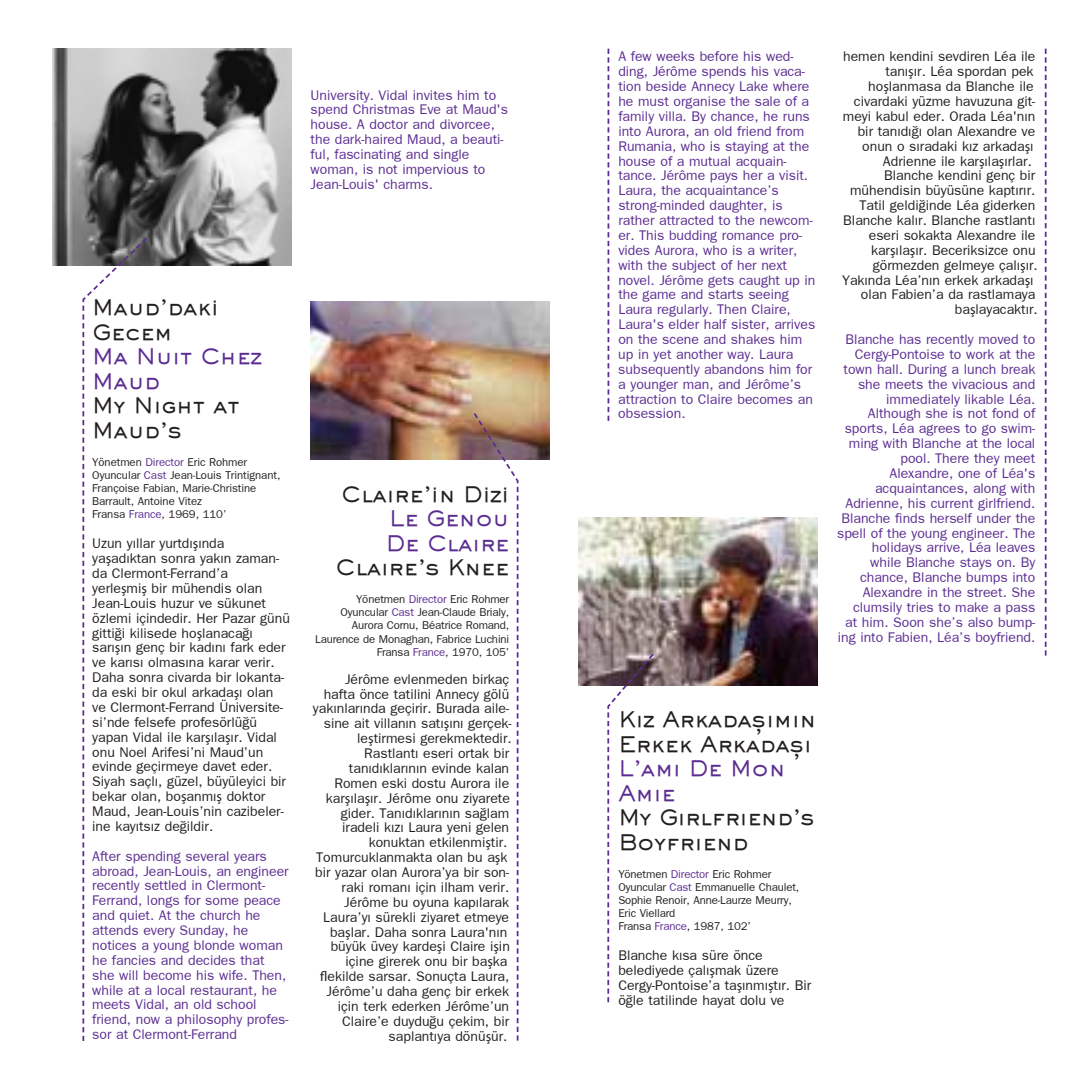
<style>
.page{position:relative;width:1092px;height:1092px;background:#fff}
.page>*{position:absolute;margin:0;border:0;box-sizing:border-box;transform-origin:0 0}
.t1{font:500 21px/24.5px "Sackers Gothic";letter-spacing:-.015em;color:#231f20}
.t2{font:500 21px/24.5px "Sackers Gothic";letter-spacing:-.015em;color:#5c2d91}
.t3{font:14px/14.9px "Franklin Gothic";color:#231f20}
.t4{font:14px/14.9px "Franklin Gothic";color:#5c2d91}
.t5{font:11.38px/13.1px "Franklin Gothic";letter-spacing:-.01em;color:#231f20}
.s1{color:#5c2d91}
.s2{font-family:"Myriad Pro"}
</style>
<div class="page">
<img style="left:52px;top:49px;width:239px;height:216px">
<svg style="left:82px;top:236px;width:67px;height:804px"></svg>
<img style="left:310px;top:301px;width:239px;height:158px">
<svg style="left:472px;top:411px;width:47px;height:629px"></svg>
<svg style="left:1044px;top:49px;width:2px;height:606px"></svg>
<img style="left:578px;top:517px;width:239px;height:168px">
<svg style="left:606px;top:651px;width:49px;height:351px"></svg>
<svg style="left:607px;top:49px;width:2px;height:372px"></svg>
<p class="t4" style="left:310px;top:87px;width:199px">University. Vidal invites him to spend Christmas Eve at Maud's house. A doctor and divorcee, the dark-haired Maud, a beauti&shy;ful, fascinating and single woman, is not impervious to<br>Jean-Louis' charms.</p>
<h1 class="t1" style="left:92px;top:295px;width:128px">Maud’daki<br>Gecem</h1>
<h1 class="t2" style="left:92px;top:344px;width:171px">Ma Nu›t Chez<br>Maud</h1>
<h1 class="t1" style="left:92px;top:393px;width:149px">My N›ght at<br>Maud’s</h1>
<p class="t5" style="left:92px;top:455px;width:190px">Yönetmen <span class="s1">Director</span> Eric Rohmer<br>Oyuncular <span class="s1">Cast</span> Jean-Louis Trintignant,<br>Françoise Fabian, Marie-Christine<br>Barrault, Antoine Vitez<br>Fransa <span class="s1">France</span>, 1969, 110’</p>
<p class="t3" style="left:92px;top:535px;width:199px">Uzun y›llar yurtd›<span class="s2">ş</span>›nda ya<span class="s2">ş</span>ad›ktan sonra yak›n zaman&shy;da Clermont-Ferrand’a<br>yerle<span class="s2">ş</span>mi<span class="s2">ş</span> bir mühendis olan<br>Jean-Louis huzur ve sükunet özlemi içindedir. Her Pazar günü gitti¤i kilisede ho<span class="s2">ş</span>lanaca¤› sar›<span class="s2">ş</span>›n genç bir kad›n› fark eder ve kar›s› olmas›na karar verir.<br>Daha sonra civarda bir lokanta&shy;da eski bir okul arkada<span class="s2">ş</span>› olan ve Clermont-Ferrand Üniversite&shy;si’nde felsefe profesörlü¤ü yapan Vidal ile kar<span class="s2">ş</span>›la<span class="s2">ş</span>›r. Vidal onu Noel Arifesi’ni Maud’un evinde geçirmeye davet eder.<br>Siyah saçl›, güzel, büyüleyici bir bekar olan, bo<span class="s2">ş</span>anm›<span class="s2">ş</span> doktor<br>Maud, Jean-Louis’nin cazibeler&shy;ine kay›ts›z de¤ildir.</p>
<p class="t4" style="left:92px;top:848px;width:198px">After spending several years abroad, Jean-Louis, an engineer recently settled in Clermont-<br>Ferrand, longs for some peace and quiet. At the church he attends every Sunday, he notices a young blonde woman he fancies and decides that she will become his wife. Then, while at a local restaurant, he meets Vidal, an old school friend, now a philosophy profes&shy;sor at Clermont-Ferrand</p>
<h1 class="t1" style="left:341px;top:481px;width:169px">Cla›re’in Dizi</h1>
<h1 class="t2" style="left:386px;top:505px;width:125px">Le Genou<br>De Cla›re</h1>
<h1 class="t1" style="left:335px;top:554px;width:175px">Cla›re’s Knee</h1>
<p class="t5" style="left:315px;top:592px;width:196px;text-align:right">Yönetmen <span class="s1">Director</span> Eric Rohmer<br>Oyuncular <span class="s1">Cast</span> Jean-Claude Brialy,<br>Aurora Cornu, Béatrice Romand,<br>Laurence de Monaghan, Fabrice Luchini<br>Fransa <span class="s1">France</span>, 1970, 105’</p>
<p class="t3" style="left:345px;top:671px;width:166px">Jérôme evlenmeden birkaç</p>
<p class="t3" style="left:324px;top:686px;width:187px">hafta önce tatilini Annecy gölü</p>
<p class="t3" style="left:313px;top:700px;width:198px">yak›nlar›nda geçirir. Burada aile-</p>
<p class="t3" style="left:324px;top:715px;width:189px">sine ait villan›n sat›<span class="s2">ş</span>›n› gerçek-</p>
<p class="t3" style="left:357px;top:730px;width:156px">le<span class="s2">ş</span>tirmesi gerekmektedir.</p>
<p class="t3" style="left:364px;top:745px;width:146px">Rastlant› eseri ortak bir</p>
<p class="t3" style="left:349px;top:760px;width:162px">tan›d›klar›n›n evinde kalan</p>
<p class="t3" style="left:334px;top:775px;width:176px">Romen eski dostu Aurora ile</p>
<p class="t3" style="left:326px;top:790px;width:185px">kar<span class="s2">ş</span>›la<span class="s2">ş</span>›r. Jérôme onu ziyarete</p>
<p class="t3" style="left:341px;top:805px;width:170px">gider. Tan›d›klar›n›n sa¤lam</p>
<p class="t3" style="left:342px;top:819px;width:168px">iradeli k›z› Laura yeni gelen</p>
<p class="t3" style="left:368px;top:834px;width:140px">konuktan etkilenmi<span class="s2">ş</span>tir.</p>
<p class="t3" style="left:316px;top:849px;width:193px">Tomurcuklanmakta olan bu a<span class="s2">ş</span>k</p>
<p class="t3" style="left:315px;top:864px;width:195px">bir yazar olan Aurora’ya bir son-</p>
<p class="t3" style="left:341px;top:879px;width:169px">raki roman› için ilham verir.</p>
<p class="t3" style="left:344px;top:894px;width:166px">Jérôme bu oyuna kap›larak</p>
<p class="t3" style="left:323px;top:909px;width:187px">Laura’y› sürekli ziyaret etmeye</p>
<p class="t3" style="left:330px;top:923px;width:179px">ba<span class="s2">ş</span>lar. Daha sonra Laura'n›n</p>
<p class="t3" style="left:331px;top:938px;width:181px">büyük üvey karde<span class="s2">ş</span>i Claire i<span class="s2">ş</span>in</p>
<p class="t3" style="left:345px;top:953px;width:163px">içine girerek onu bir ba<span class="s2">ş</span>ka</p>
<p class="t3" style="left:320px;top:968px;width:190px"><span class="s2">fl</span>ekilde sarsar. Sonuçta Laura,</p>
<p class="t3" style="left:326px;top:983px;width:184px">Jérôme’u daha genç bir erkek</p>
<p class="t3" style="left:338px;top:998px;width:173px">için terk ederken Jérôme’un</p>
<p class="t3" style="left:342px;top:1013px;width:169px">Claire’e duydu¤u çekim, bir</p>
<p class="t3" style="left:388px;top:1028px;width:120px">saplant›ya dönü<span class="s2">ş</span>ür.</p>
<p class="t4" style="left:618px;top:49px;width:199px">A few weeks before his wed&shy;ding, Jérôme spends his vaca&shy;tion beside Annecy Lake where he must organise the sale of a family villa. By chance, he runs into Aurora, an old friend from<br>Rumania, who is staying at the house of a mutual acquain&shy;tance. Jérôme pays her a visit.<br>Laura, the acquaintance’s strong-minded daughter, is rather attracted to the newcom&shy;er. This budding romance pro&shy;vides Aurora, who is a writer, with the subject of her next novel. Jérôme gets caught up in the game and starts seeing<br>Laura regularly. Then Claire,<br>Laura's elder half sister, arrives on the scene and shakes him up in yet another way. Laura subsequently abandons him for a younger man, and Jérôme’s attraction to Claire becomes an obsession.</p>
<p class="t3" style="left:843px;top:49px;width:194px">hemen kendini sevdiren Léa ile</p>
<p class="t3" style="left:885px;top:64px;width:150px">tan›<span class="s2">ş</span>›r. Léa spordan pek</p>
<p class="t3" style="left:868px;top:79px;width:167px">ho<span class="s2">ş</span>lanmasa da Blanche ile</p>
<p class="t3" style="left:853px;top:94px;width:183px">civardaki yüzme havuzuna git-</p>
<p class="t3" style="left:842px;top:108px;width:194px">meyi kabul eder. Orada Léa'n›n</p>
<p class="t3" style="left:857px;top:123px;width:179px">bir tan›d›¤› olan Alexandre ve</p>
<p class="t3" style="left:862px;top:138px;width:173px">onun o s›radaki k›z arkada<span class="s2">ş</span>›</p>
<p class="t3" style="left:882px;top:153px;width:150px">Adrienne ile kar<span class="s2">ş</span>›la<span class="s2">ş</span>›rlar.</p>
<p class="t3" style="left:884px;top:168px;width:153px">Blanche kendini genç bir</p>
<p class="t3" style="left:850px;top:183px;width:187px">mühendisin büyüsüne kapt›r›r.</p>
<p class="t3" style="left:859px;top:198px;width:177px">Tatil geldi¤inde Léa giderken</p>
<p class="t3" style="left:843px;top:212px;width:193px">Blanche kal›r. Blanche rastlant›</p>
<p class="t3" style="left:868px;top:227px;width:168px">eseri sokakta Alexandre ile</p>
<p class="t3" style="left:871px;top:242px;width:166px">kar<span class="s2">ş</span>›la<span class="s2">ş</span>›r. Beceriksizce onu</p>
<p class="t3" style="left:872px;top:257px;width:166px">görmezden gelmeye çal›<span class="s2">ş</span>›r.</p>
<p class="t3" style="left:842px;top:272px;width:193px">Yak›nda Léa’n›n erkek arkada<span class="s2">ş</span>›</p>
<p class="t3" style="left:860px;top:287px;width:176px">olan Fabien’a da rastlamaya</p>
<p class="t3" style="left:954px;top:302px;width:84px">ba<span class="s2">ş</span>layacakt›r.</p>
<p class="t4" style="left:837px;top:331px;width:200px;text-align:right">Blanche has recently moved to<br>Cergy-Pontoise to work at the town hall. During a lunch break she meets the vivacious and immediately likable Léa.<br>Although she is not fond of sports, Léa agrees to go swim&shy;ming with Blanche at the local pool. There they meet<br>Alexandre, one of Léa's acquaintances, along with<br>Adrienne, his current girlfriend.<br>Blanche finds herself under the spell of the young engineer. The holidays arrive, Léa leaves<br>while Blanche stays on. By chance, Blanche bumps into<br>Alexandre in the street. She clumsily tries to make a pass<br>at him. Soon she’s also bump&shy;ing into Fabien, Léa’s boyfriend.</p>
<h1 class="t1" style="left:618px;top:706px;width:199px">K›z Arkadas›m›n<br>Erkek Arkadas›</h1>
<h1 class="t1" style="left:754px;top:710px;width:10px">,</h1>
<h1 class="t1" style="left:792px;top:735px;width:10px">,</h1>
<h1 class="t2" style="left:618px;top:755px;width:168px">L’am› De Mon<br>Am›e</h1>
<h1 class="t1" style="left:618px;top:804px;width:198px">My G›rlfr›end’s<br>Boyfr›end</h1>
<p class="t5" style="left:618px;top:867px;width:182px">Yönetmen <span class="s1">Director</span> Eric Rohmer<br>Oyuncular <span class="s1">Cast</span> Emmanuelle Chaulet,<br>Sophie Renoir, Anne-Laurze Meurry,<br>Eric Viellard<br>Fransa <span class="s1">France</span>, 1987, 102’</p>
<p class="t3" style="left:618px;top:947px;width:194px">Blanche k›sa süre önce belediyede çal›<span class="s2">ş</span>mak üzere<br>Cergy-Pontoise’a ta<span class="s2">ş</span>›nm›<span class="s2">ş</span>t›r. Bir ö¤le tatilinde hayat dolu ve</p>
</div>
